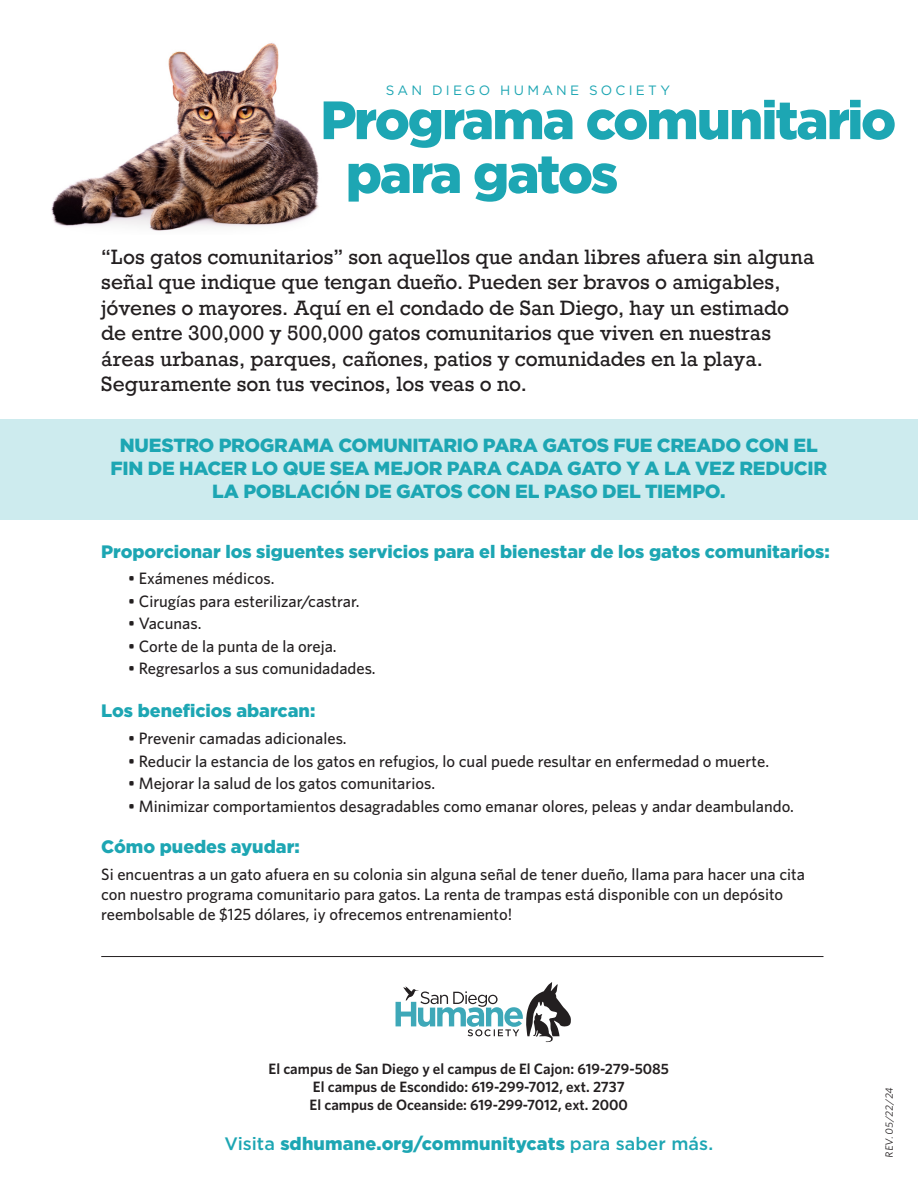
<style>
.page{position:relative;width:918px;height:1188px;background:#fff}
.page>*{position:absolute;margin:0;border:0;box-sizing:border-box;transform-origin:0 0}
.t1{font:900 53.85px "Gotham";letter-spacing:-.045em;color:#1da6b3}
.t2{font:19.5px/25.5px "Rockwell";color:#231f20}
.t3{font:900 19.05px/23.1px "Gotham";letter-spacing:-.02em;color:#1da6b3;text-align:center}
.t4{font:900 18px "Gotham";letter-spacing:-.005em;color:#1da6b3}
.t5{font:500 16.5px/19.8px "Whitney";color:#231f20}
.t6{font:600 15px "Whitney";color:#231f20}
.t7{font:13.5px "Gotham";letter-spacing:.235em;color:#1da6b3}
.t8{font:10.5px "Whitney";color:#231f20}
.s1{font-weight:500}
</style>
<div class="page">
<div style="left:0;top:419px;width:918px;height:101px;background:#cdebee"></div>
<hr style="left:101px;top:956px;width:723px;height:1px;background:#231f20">
<img style="left:51px;top:43px;width:268px;height:188px">
<svg style="left:396px;top:982px;width:175px;height:60px"></svg>
<p class="t7" style="left:386px;top:81px;width:286px">SAN DIEGO HUMANE SOCIETY</p>
<p class="t1" style="left:320px;top:83px;width:577px">Programa comunitario</p>
<p class="t1" style="left:346px;top:137px;width:274px">para gatos</p>
<p class="t2" style="left:101px;top:244px;width:715px">“Los gatos comunitarios” son aquellos que andan libres afuera sin alguna señal que indique que tengan dueño. Pueden ser bravos o amigables, jóvenes o mayores. Aquí en el condado de San Diego, hay un estimado de entre 300,000 y 500,000 gatos comunitarios que viven en nuestras áreas urbanas, parques, cañones, patios y comunidades en la playa.<br>Seguramente son tus vecinos, los veas o no.</p>
<p class="t3" style="left:111px;top:434px;width:718px">NUESTRO PROGRAMA COMUNITARIO PARA GATOS FUE CREADO CON EL<br>FIN DE HACER LO QUE SEA MEJOR PARA CADA GATO Y A LA VEZ REDUCIR<br>LA POBLACIÓN DE GATOS CON EL PASO DEL TIEMPO.</p>
<p class="t4" style="left:101px;top:539px;width:730px">Proporcionar los siguentes servicios para el bienestar de los gatos comunitarios:</p>
<p class="t5" style="left:128px;top:568px;width:148px">• Exámenes médicos.</p>
<p class="t5" style="left:128px;top:591px;width:233px">• Cirugías para esterilizar/castrar.</p>
<p class="t5" style="left:128px;top:613px;width:75px">• Vacunas.</p>
<p class="t5" style="left:128px;top:636px;width:210px">• Corte de la punta de la oreja.</p>
<p class="t5" style="left:128px;top:658px;width:249px">• Regresarlos a sus comunidadades.</p>
<p class="t4" style="left:101px;top:699px;width:216px">Los beneficios abarcan:</p>
<p class="t5" style="left:128px;top:728px;width:220px">• Prevenir camadas adicionales.</p>
<p class="t5" style="left:128px;top:751px;width:642px">• Reducir la estancia de los gatos en refugios, lo cual puede resultar en enfermedad o muerte.</p>
<p class="t5" style="left:128px;top:773px;width:308px">• Mejorar la salud de los gatos comunitarios.</p>
<p class="t5" style="left:128px;top:796px;width:667px">• Minimizar comportamientos desagradables como emanar olores, peleas y andar deambulando.</p>
<p class="t4" style="left:101px;top:835px;width:200px">Cómo puedes ayudar:</p>
<p class="t5" style="left:101px;top:864px;width:705px">Si encuentras a un gato afuera en su colonia sin alguna señal de tener dueño, llama para hacer una cita con nuestro programa comunitario para gatos. La renta de trampas está disponible con un depósito reembolsable de $125 dólares, ¡y ofrecemos entrenamiento!</p>
<p class="t6" style="left:269px;top:1059px;width:402px">El campus de San Diego y el campus de El Cajon: 619-279-5085</p>
<p class="t6" style="left:313px;top:1077px;width:313px">El campus de Escondido: 619-299-7012, ext. 2737</p>
<p class="t6" style="left:310px;top:1095px;width:320px">El campus de Oceanside: 619-299-7012, ext. 2000</p>
<p class="t4" style="left:224px;top:1131px;width:490px"><span class="s1">Visita</span> sdhumane.org/communitycats <span class="s1">para saber más.</span></p>
<p class="t8" style="left:882px;top:1158px;width:73px;rotate:-90deg">REV.05/22/24</p>
</div>
